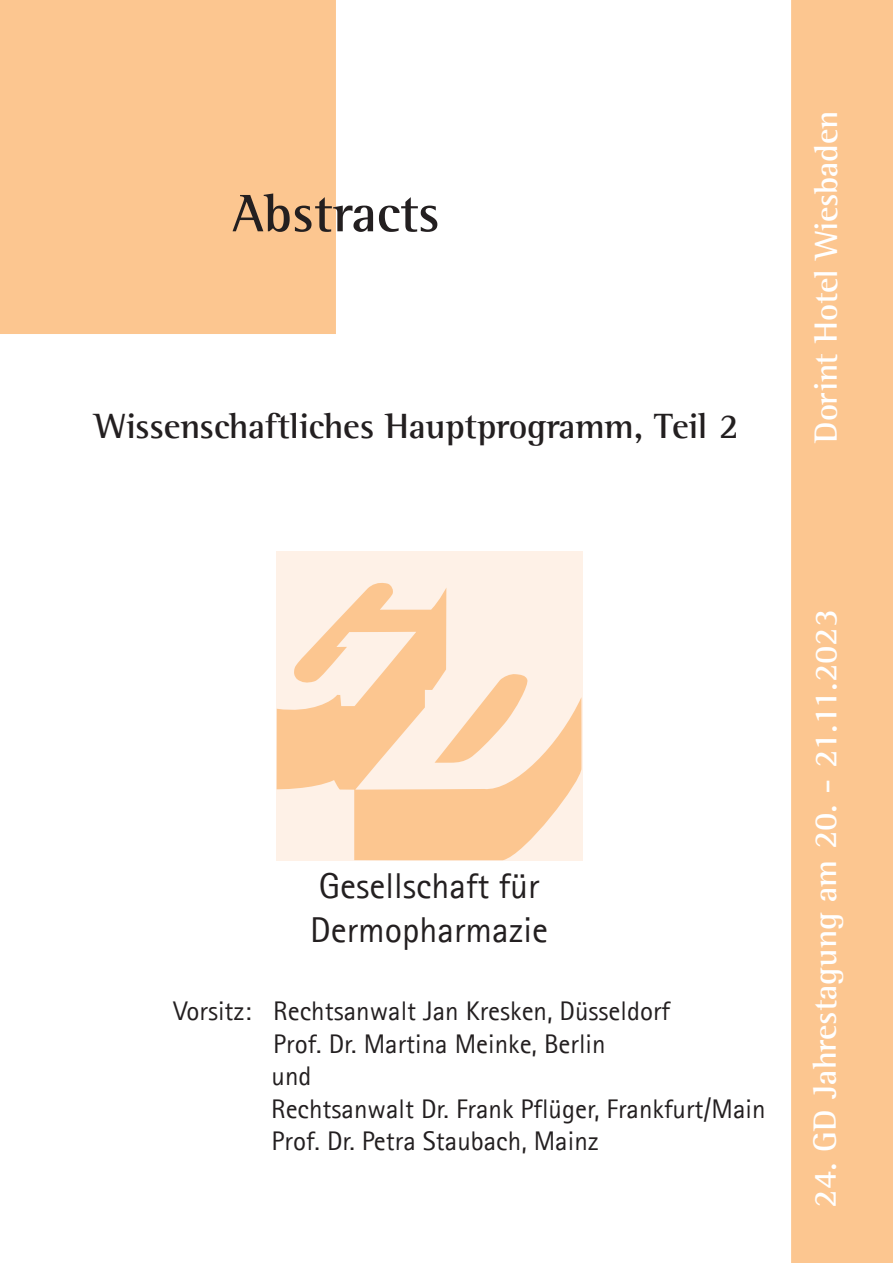
<style>
.page{position:relative;width:893px;height:1263px;background:#fff}
.page>*{position:absolute;margin:0;border:0;box-sizing:border-box;transform-origin:0 0}
.t1{font:700 54px "Agfa Rotis Semi Serif";color:#231f20}
.t2{font:700 36px "Agfa Rotis Semi Serif";letter-spacing:-.005em;color:#231f20}
.t3{font:36px "Agfa Rotis Sans Serif";color:#231f20}
.t4{font:700 33px "Agfa Rotis Semi Serif";letter-spacing:-.005em;color:#fff}
.t5{font:27px "Agfa Rotis Sans Serif";color:#231f20}
</style>
<div class="page">
<div style="left:0;top:0;width:336px;height:334px;background:#fcc690"></div>
<div style="left:791px;top:0;width:102px;height:1263px;background:#fcc690"></div>
<div style="left:276px;top:552px;width:307px;height:309px;background:#fef1e7"></div>
<svg style="left:277px;top:583px;width:305px;height:277px"></svg>
<svg style="left:435px;top:674px;width:94px;height:89px"></svg>
<p class="t1" style="left:232px;top:181px;width:209px">Abstracts</p>
<p class="t2" style="left:95px;top:404px;width:645px">Wissenschaftliches Hauptprogramm, Teil 2</p>
<p class="t4" style="left:806px;top:442px;width:333px;rotate:-90deg">Dorint Hotel Wiesbaden</p>
<p class="t3" style="left:319px;top:865px;width:222px">Gesellschaft für</p>
<p class="t3" style="left:310px;top:908px;width:239px">Dermopharmazie</p>
<p class="t5" style="left:174px;top:995px;width:498px">Vorsitz: Rechtsanwalt Jan Kresken, Düsseldorf</p>
<p class="t5" style="left:273px;top:1028px;width:334px">Prof. Dr. Martina Meinke, Berlin</p>
<p class="t5" style="left:271px;top:1060px;width:41px">und</p>
<p class="t5" style="left:271px;top:1092px;width:496px">Rechtsanwalt Dr. Frank Pflüger, Frankfurt/Main</p>
<p class="t5" style="left:271px;top:1125px;width:329px">Prof. Dr. Petra Staubach, Mainz</p>
<p class="t4" style="left:805px;top:1208px;width:600px;rotate:-90deg">24. GD Jahrestagung am 20. - 21.11.2023</p>
</div>
